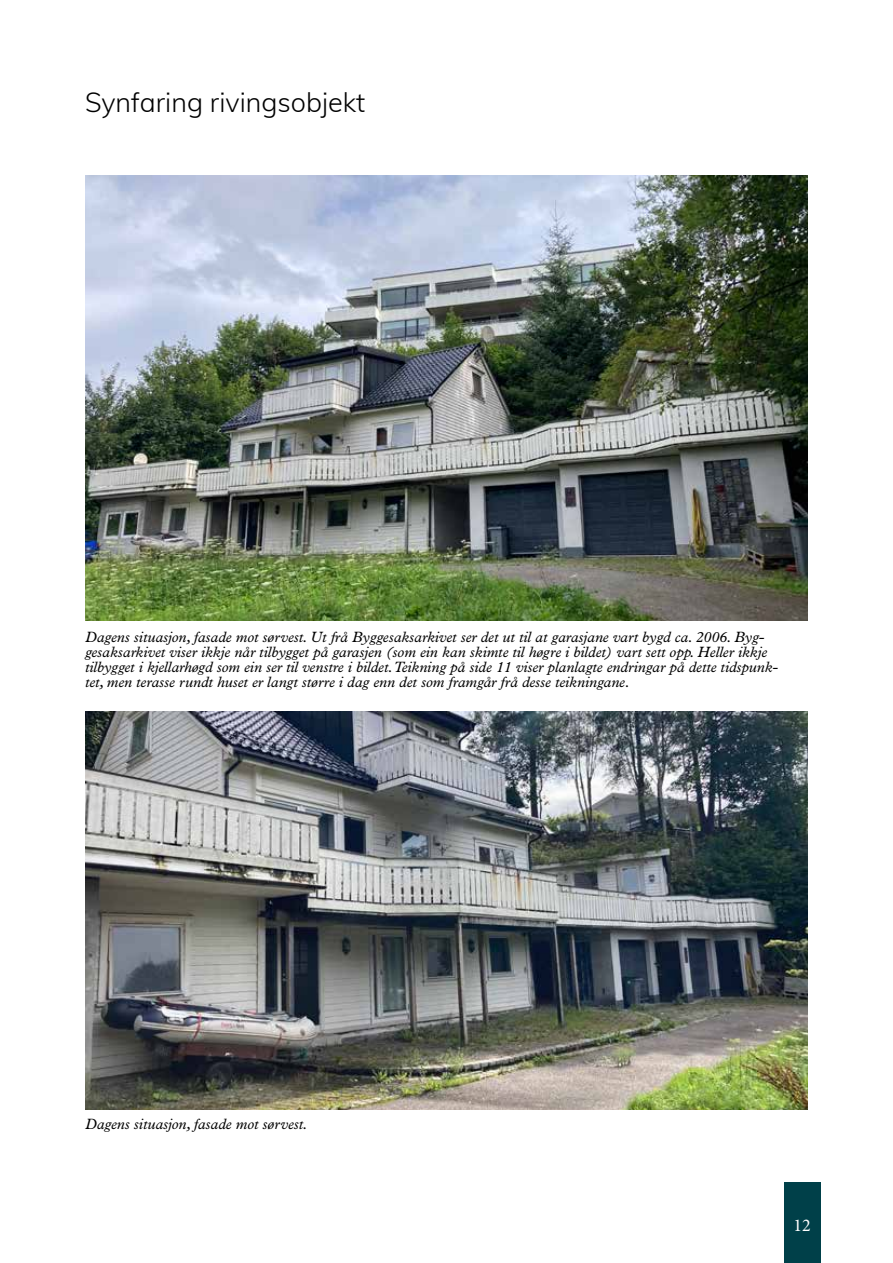
<style>
.page{position:relative;width:893px;height:1263px;background:#fff}
.page>*{position:absolute;margin:0;border:0;box-sizing:border-box;transform-origin:0 0}
.t1{font:300 27px "Muli";color:#000}
.t2{font:18px "Minion Pro";color:#fff}
.t3{font:italic 15px/15px "Plantin MT Pro";color:#000}
</style>
<div class="page">
<div style="left:784px;top:1183px;width:37px;height:80px;background:#004049"></div>
<img style="left:85px;top:712px;width:723px;height:398px">
<img style="left:85px;top:176px;width:723px;height:445px">
<h1 class="t1" style="left:85px;top:83px;width:282px">Synfaring rivingsobjekt</h1>
<p class="t3" style="left:85px;top:629px;width:695px">Dagens situasjon, fasade mot sørvest. Ut frå Byggesaksarkivet ser det ut til at garasjane vart bygd ca. 2006. Byg&shy;gesaksarkivet viser ikkje når tilbygget på garasjen (som ein kan skimte til høgre i bildet) vart sett opp. Heller ikkje tilbygget i kjellarhøgd som ein ser til venstre i bildet. Teikning på side 11 viser planlagte endringar på dette tidspunk&shy;tet, men terasse rundt huset er langt større i dag enn det som framgår frå desse teikningane.</p>
<p class="t3" style="left:85px;top:1116px;width:224px">Dagens situasjon, fasade mot sørvest.</p>
<p class="t2" style="left:794px;top:1213px;width:19px">12</p>
</div>
